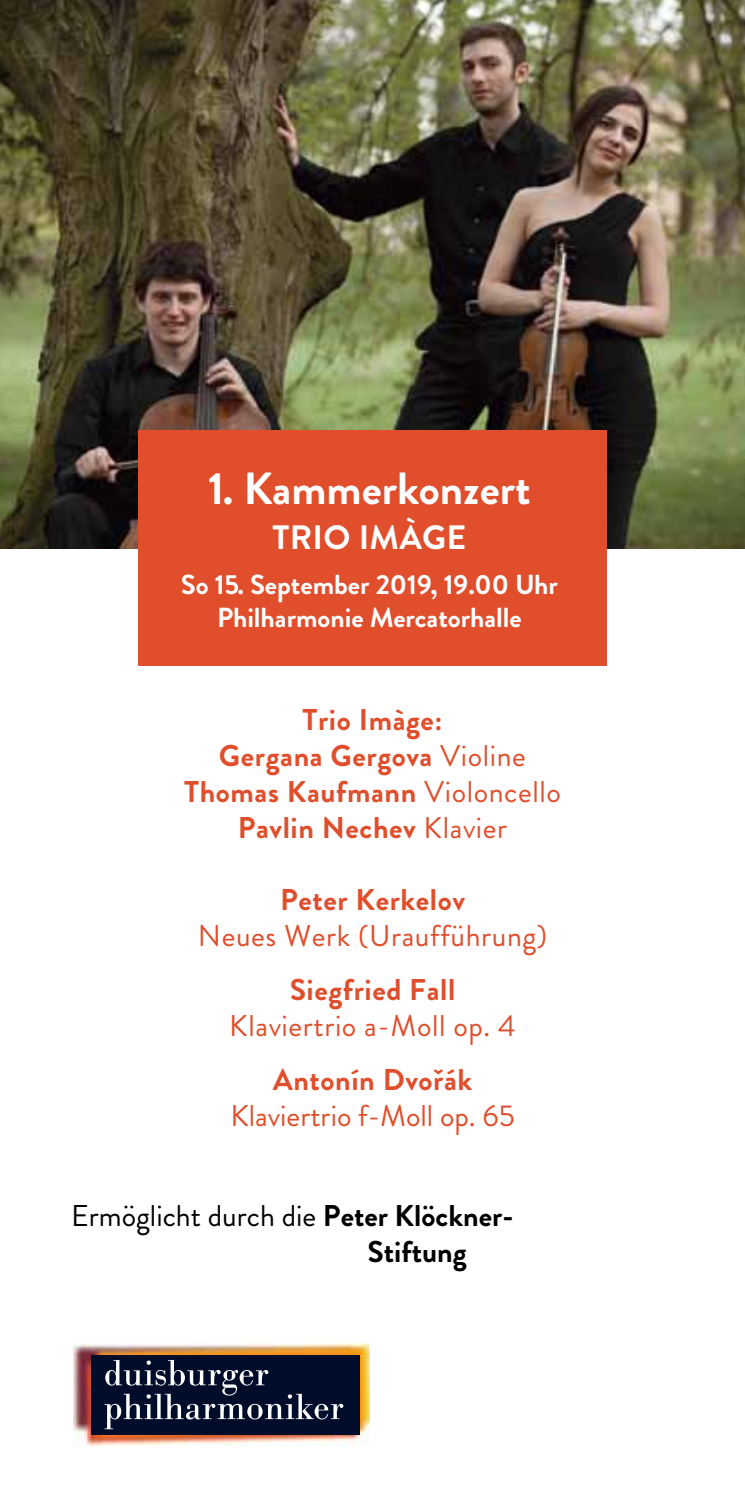
<style>
.page{position:relative;width:745px;height:1489px;background:#fff}
.page>*{position:absolute;margin:0;border:0;box-sizing:border-box;transform-origin:0 0}
.t1{font:700 45px "Brandon";color:#fff}
.t2{font:700 33.75px "Brandon";letter-spacing:.01em;color:#fff}
.t3{font:700 30px/36px "Brandon";letter-spacing:.02em;color:#e04e2b;text-align:center}
.t4{font:30px "Brandon";letter-spacing:.02em;color:#e04e2b}
.t5{font:700 30px/36px "Brandon";color:#000}
.t6{font:30px "Brandon";color:#e04e2b}
.t7{font:700 27.5px/33px "Brandon";color:#fff;text-align:center}
.s1{font-weight:400}
</style>
<div class="page">
<img style="left:73px;top:1343px;width:296px;height:101px">
<div style="left:91px;top:1354px;width:268px;height:80px;background:#000d2a"></div>
<svg style="left:104px;top:1360px;width:239px;height:68px"></svg>
<img style="left:0;top:0;width:744px;height:548px">
<div style="left:138px;top:430px;width:468px;height:236px;background:#e04e2b"></div>
<h1 class="t1" style="left:208px;top:457px;width:324px">1. Kammerkonzert</h1>
<p class="t2" style="left:272px;top:514px;width:195px">TRIO IMÀGE</p>
<p class="t7" style="left:181px;top:569px;width:378px">So 15. September 2019, 19.00 Uhr<br>Philharmonie Mercatorhalle</p>
<p class="t3" style="left:184px;top:702px;width:378px">Trio Imàge:<br>Gergana Gergova <span class="s1">Violine<br></span>Thomas Kaufmann <span class="s1">Violoncello<br></span>Pavlin Nechev <span class="s1">Klavier</span></p>
<p class="t3" style="left:280px;top:882px;width:186px">Peter Kerkelov</p>
<p class="t4" style="left:198px;top:915px;width:350px">Neues Werk (Uraufführung)</p>
<p class="t3" style="left:289px;top:972px;width:167px">Siegfried Fall</p>
<p class="t4" style="left:229px;top:1005px;width:288px">Klaviertrio a-Moll op. 4</p>
<p class="t3" style="left:273px;top:1062px;width:201px">Antonín Dvořák</p>
<p class="t6" style="left:230px;top:1095px;width:286px">Klaviertrio f-Moll op. 65</p>
<p class="t5" style="left:367px;top:1197px;width:147px;text-indent:-296px"><span class="s1">Ermöglicht durch die</span> Peter Klöckner-<br>Stiftung</p>
</div>
